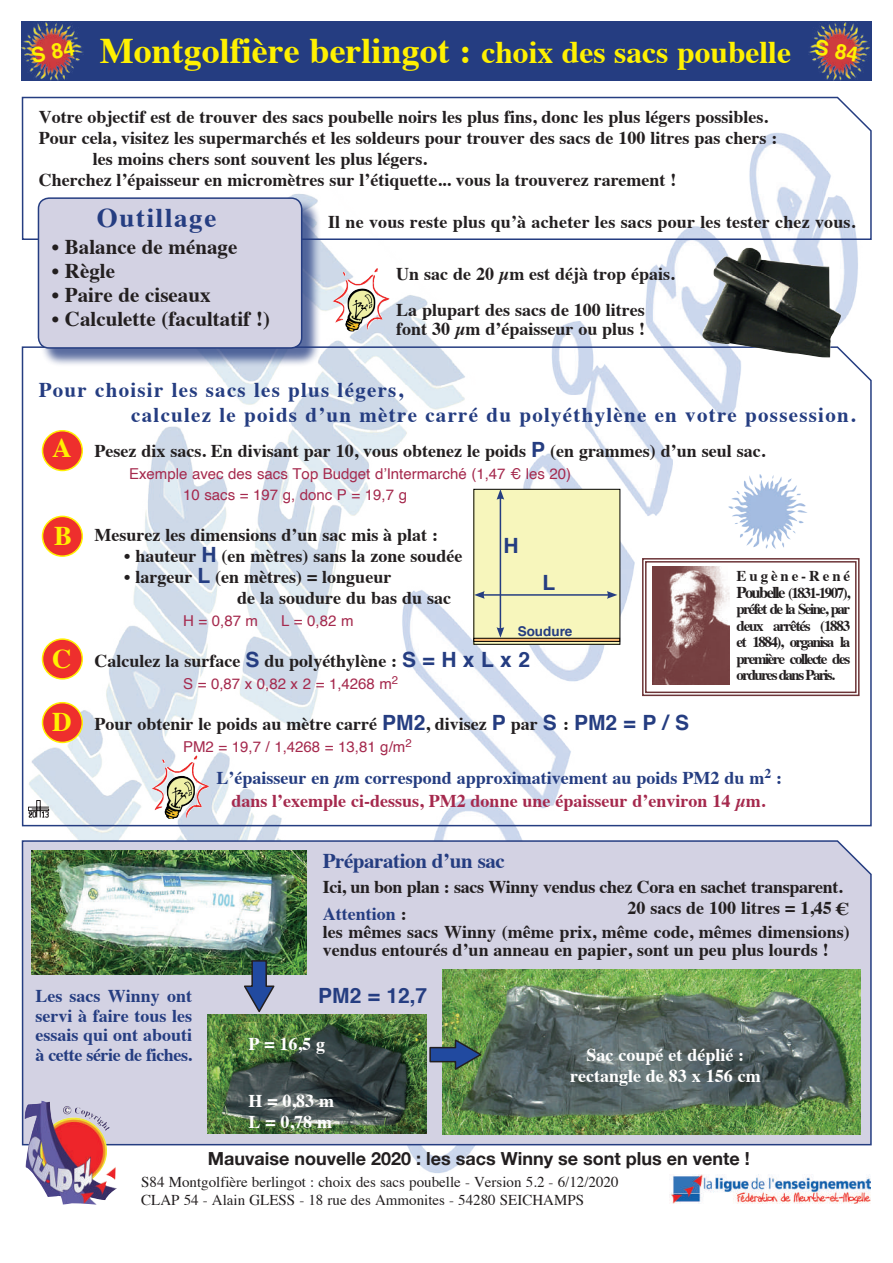
<style>
.page{position:relative;width:893px;height:1263px;background:#fff}
.page>*{position:absolute;margin:0;border:0;box-sizing:border-box;transform-origin:0 0}
.t1{font:700 36px "Times";color:#fff101}
.t2{font:700 27px "Times";letter-spacing:.06em;color:#253d81}
.t3{font:700 27px "Times";color:#fff101}
.t4{font:700 21px/25.2px "Times";letter-spacing:.06em;color:#253d81}
.t5{font:700 21px "Times";color:#231f20}
.t6{font:700 21px "Times";letter-spacing:-.02em;color:#253d81}
.t7{font:700 21px "Helvetica";color:#253d81}
.t8{font:700 18px/36px "Times";color:#231f20}
.t9{font:700 18px/22.5px "Times";color:#a5294d;text-align:center}
.t10{font:700 18px/19.5px "Times";color:#253d81;text-align:justify}
.t11{font:700 18px/27px "Times";letter-spacing:-.02em;color:#231f20}
.t12{font:700 18px/21px "Times";color:#fff;text-align:center}
.t13{font:700 18px "Helvetica Neue";color:#231f20}
.t14{font:18px "Times";color:#231f20}
.t15{font:18px "Helvetica";color:#231f20}
.t16{font:15px/21px "Helvetica";color:#a5294d}
.t17{font:700 15px/16.5px "Times";letter-spacing:-.1em;color:#231f20;text-align:justify}
.t18{font:15px/18px "Times";color:#231f20}
.t19{font:700 13.5px "Helvetica";color:#253d81}
.s1{font-size:31.5px}
.s2{font-family:"Helvetica";font-size:21px;color:#253d81}
.s3{font-size:16.5px}
.s4{color:#253d81}
.s5{font-weight:700}
.s6{font-style:italic}
.s7{font-weight:700;font-style:italic}
.s8{color:#971a3a}
.s9{font-style:italic;color:#971a3a}
</style>
<div class="page">
<img style="left:21px;top:21px;width:851px;height:1180px">
<svg style="left:21px;top:96px;width:851px;height:145px"></svg>
<svg style="left:21px;top:346px;width:851px;height:481px"></svg>
<img style="left:669px;top:1175px;width:201px;height:28px">
<div style="left:21px;top:839px;width:851px;height:307px;background:#d3d2e3"></div>
<img style="left:335px;top:317px;width:47px;height:14px">
<svg style="left:374px;top:268px;width:4px;height:4px"></svg>
<img style="left:162px;top:755px;width:35px;height:8px">
<img style="left:154px;top:805px;width:48px;height:14px">
<svg style="left:28px;top:800px;width:21px;height:17px"></svg>
<img style="left:25px;top:1100px;width:92px;height:104px">
<img style="left:702px;top:248px;width:139px;height:109px">
<div style="left:40px;top:200px;width:281px;height:168px;background:#253d81;opacity:.75"></div>
<div style="left:38px;top:198px;width:264px;height:150px;background:#d3d2e3;border-radius:11px"></div>
<div style="left:38px;top:197px;width:264px;height:152px;border:2px solid #253d81;border-radius:11px"></div>
<div style="left:43px;top:431px;width:39px;height:39px;background:#ee2f2d;border-radius:50%"></div>
<div style="left:42px;top:430px;width:41px;height:41px;border:2px solid #fff101;border-radius:50%"></div>
<div style="left:43px;top:516px;width:39px;height:40px;background:#ee2f2d;border-radius:50%"></div>
<div style="left:42px;top:516px;width:41px;height:41px;border:2px solid #fff101;border-radius:50%"></div>
<div style="left:43px;top:703px;width:39px;height:39px;background:#ee2f2d;border-radius:50%"></div>
<div style="left:42px;top:702px;width:41px;height:41px;border:2px solid #fff101;border-radius:50%"></div>
<div style="left:43px;top:639px;width:39px;height:40px;background:#ee2f2d;border-radius:50%"></div>
<div style="left:42px;top:638px;width:41px;height:42px;border:2px solid #fff101;border-radius:50%"></div>
<div style="left:474px;top:489px;width:146px;height:155px;background:#f7f6bc"></div>
<div style="left:473px;top:638px;width:147px;height:4px;border:1px solid #000"></div>
<hr style="left:500px;top:497px;width:1px;height:132px;background:#253d81">
<svg style="left:497px;top:489px;width:7px;height:11px"></svg>
<svg style="left:497px;top:627px;width:7px;height:11px"></svg>
<hr style="left:482px;top:594px;width:127px;height:2px;background:#253d81">
<svg style="left:474px;top:591px;width:11px;height:8px"></svg>
<svg style="left:607px;top:591px;width:10px;height:8px"></svg>
<img style="left:442px;top:969px;width:418px;height:165px">
<img style="left:32px;top:850px;width:274px;height:124px">
<img style="left:207px;top:1015px;width:219px;height:118px">
<svg style="left:242px;top:960px;width:32px;height:52px;background:#627897"></svg>
<svg style="left:429px;top:1040px;width:52px;height:32px;background:#527278"></svg>
<svg style="left:641px;top:557px;width:219px;height:140px"></svg>
<div style="left:645px;top:561px;width:211px;height:132px;border:1px solid #6c3437"></div>
<img style="left:653px;top:567px;width:77px;height:118px">
<img style="left:731px;top:474px;width:49px;height:70px">
<svg style="left:31px;top:41px;width:44px;height:22px"></svg>
<svg style="left:815px;top:39px;width:44px;height:23px"></svg>
<h1 class="t1" style="left:100px;top:17px;width:693px">Montgolfière berlingot : <span class="s1">choix des sacs poubelle</span></h1>
<p class="t8" style="left:39px;top:97px;width:731px">Votre objectif est de trouver des sacs poubelle noirs les plus fins, donc les plus légers possibles.</p>
<p class="t8" style="left:39px;top:118px;width:740px">Pour cela, visitez les supermarchés et les soldeurs pour trouver des sacs de 100 litres pas chers :</p>
<p class="t8" style="left:93px;top:139px;width:336px">les moins chers sont souvent les plus légers.</p>
<p class="t8" style="left:39px;top:160px;width:639px">Cherchez l’épaisseur en micromètres sur l’étiquette... vous la trouverez rarement !</p>
<p class="t8" style="left:328px;top:202px;width:529px">Il ne vous reste plus qu’à acheter les sacs pour les tester chez vous.</p>
<p class="t8" style="left:396px;top:254px;width:280px">Un sac de 20 µm est déjà trop épais.<br>La plupart des sacs de 100 litres</p>
<p class="t8" style="left:396px;top:309px;width:251px">font 30 µm d’épaisseur ou plus !</p>
<h2 class="t2" style="left:97px;top:192px;width:121px">Outillage</h2>
<p class="t5" style="left:52px;top:227px;width:187px">• Balance de ménage</p>
<p class="t5" style="left:52px;top:251px;width:65px">• Règle</p>
<p class="t5" style="left:52px;top:275px;width:160px">• Paire de ciseaux</p>
<p class="t5" style="left:52px;top:299px;width:220px">• Calculette (facultatif !)</p>
<p class="t4" style="left:131px;top:375px;width:725px;text-indent:-93px">Pour choisir les sacs les plus légers,<br>calculez le poids d’un mètre carré du polyéthylène en votre possession.</p>
<p class="t8" style="left:95px;top:431px;width:672px">Pesez dix sacs. En divisant par 10, vous obtenez le poids <span class="s2">P</span> (en grammes) d’un seul sac.</p>
<h2 class="t3" style="left:52px;top:422px;width:21px">A</h2>
<p class="t16" style="left:183px;top:464px;width:390px;text-indent:-54px">Exemple avec des sacs Top Budget d’Intermarché (1,47 € les 20)<br>10 sacs = 197 g, donc P = 19,7 g</p>
<h2 class="t3" style="left:54px;top:510px;width:20px">B</h2>
<h2 class="t3" style="left:52px;top:633px;width:21px">C</h2>
<p class="t8" style="left:95px;top:515px;width:345px">Mesurez les dimensions d’un sac mis à plat :</p>
<p class="t8" style="left:124px;top:536px;width:340px">• hauteur <span class="s2">H</span> (en mètres) sans la zone soudée</p>
<p class="t8" style="left:237px;top:564px;width:215px;line-height:21px;text-indent:-113px">• largeur <span class="s2">L</span> (en mètres) = longueur<br>de la soudure du bas du sac</p>
<p class="t16" style="left:183px;top:611px;width:77px">H = 0,87 m</p>
<p class="t16" style="left:281px;top:611px;width:74px">L = 0,82 m</p>
<p class="t7" style="left:503px;top:528px;width:17px">H</p>
<p class="t7" style="left:542px;top:566px;width:14px">L</p>
<p class="t19" style="left:518px;top:620px;width:56px">Soudure</p>
<p class="t8" style="left:95px;top:641px;width:437px">Calculez la surface <span class="s2">S</span> du polyéthylène : <span class="s2">S = H x L x 2</span></p>
<p class="t16" style="left:183px;top:674px;width:217px">S = 0,87 x 0,82 x 2 = 1,4268 m<sup>2</sup></p>
<p class="t17" style="left:737px;top:566px;width:115px">Eugène-René <span class="s3">Poubelle</span> (1831-1907), préfet de la Seine, par deux arrêtés (1883 et 1884), organisa la première collecte des ordures dans Paris.</p>
<h2 class="t3" style="left:52px;top:696px;width:21px">D</h2>
<p class="t8" style="left:95px;top:704px;width:596px">Pour obtenir le poids au mètre carré <span class="s2">PM2</span>, divisez <span class="s2">P</span> par <span class="s2">S</span> : <span class="s2">PM2 = P / S</span></p>
<p class="t16" style="left:183px;top:737px;width:230px">PM2 = 19,7 / 1,4268 = 13,81 g/m<sup>2</sup></p>
<p class="t9" style="left:216px;top:765px;width:567px"><span class="s4">L’épaisseur en µm correspond approximativement au poids PM2 du m</span><sup>2</sup> <span class="s4">: </span>dans l’exemple ci-dessus, PM2 donne une épaisseur d’environ 14 µm.</p>
<p class="t6" style="left:323px;top:840px;width:184px">Préparation d’un sac</p>
<p class="t11" style="left:323px;top:871px;width:521px">Ici, un bon plan : sacs Winny vendus chez Cora en sachet transparent.<br><span class="s4">Attention</span> :</p>
<p class="t8" style="left:323px;top:894px;width:528px;line-height:24px;text-indent:305px">20 sacs de 100 litres = 1,45 les mêmes sacs Winny (même prix, même code, mêmes dimensions)</p>
<p class="t8" style="left:323px;top:930px;width:508px">vendus entourés d’un anneau en papier, sont un peu plus lourds !</p>
<p class="t14" style="left:813px;top:892px;width:73px">€ <span class="s5">€</span><span class="s6">€</span><span class="s7">€</span></p>
<p class="t15" style="left:813px;top:916px;width:80px">€ <span class="s6">€</span> <span class="s8">€</span> <span class="s9">€</span></p>
<p class="t10" style="left:35px;top:984px;width:158px">Les sacs Winny ont servi à faire tous les essais qui ont abouti à cette série de fiches.</p>
<p class="t7" style="left:318px;top:978px;width:111px">PM2 = 12,7</p>
<p class="t12" style="left:248px;top:1032px;width:78px">P = 16,5 g</p>
<p class="t12" style="left:248px;top:1089px;width:87px;text-align:left">H = 0,83 m<br>L = 0,78 m</p>
<p class="t12" style="left:570px;top:1042px;width:192px">Sac coupé et déplié : rectangle de 83 x 156 cm</p>
<p class="t13" style="left:208px;top:1145px;width:544px">Mauvaise nouvelle 2020 : les sacs Winny se sont plus en vente !</p>
<p class="t18" style="left:141px;top:1172px;width:479px">S84 Montgolfière berlingot : choix des sacs poubelle - Version 5.2 - 6/12/2020<br>CLAP 54 - Alain GLESS - 18 rue des Ammonites - 54280 SEICHAMPS</p>
</div>
